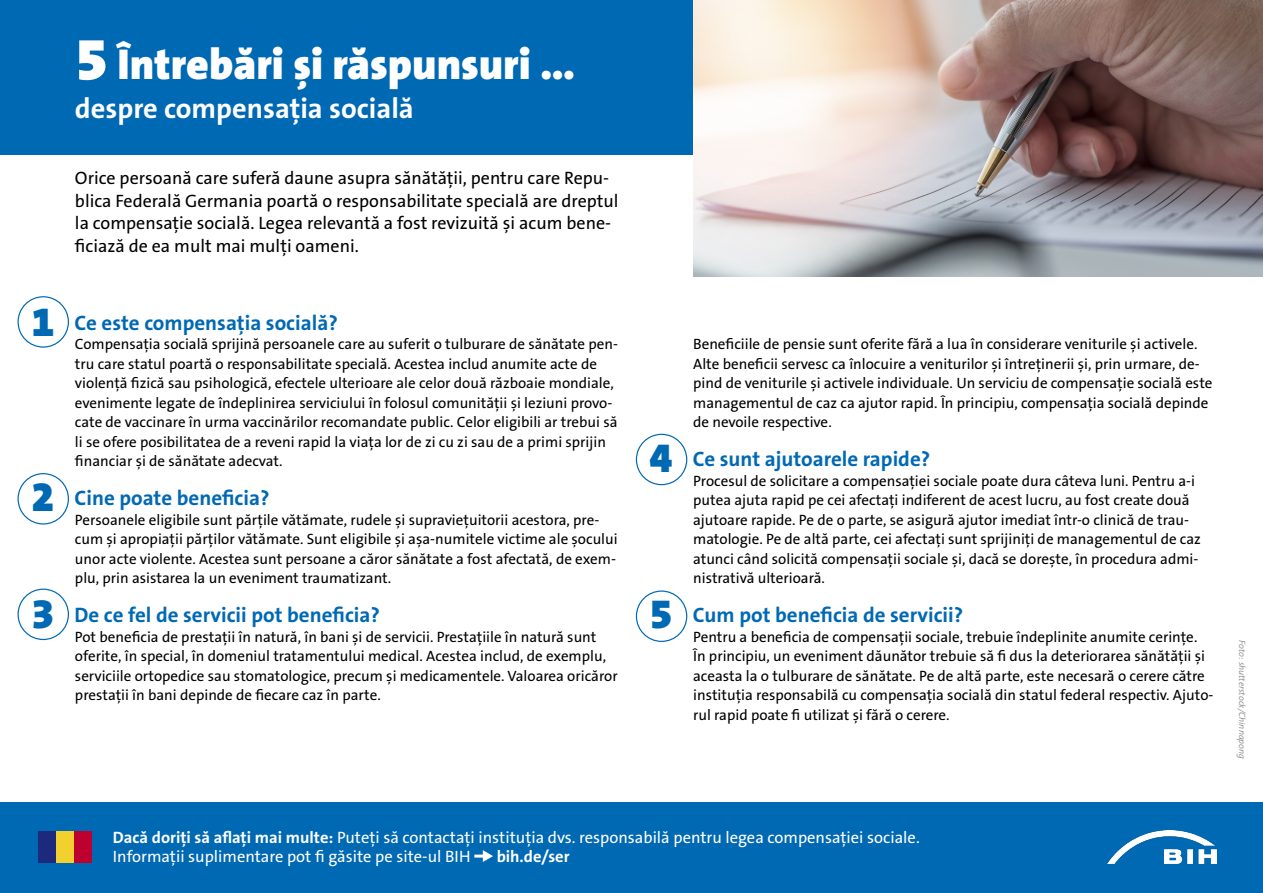
<style>
.page{position:relative;width:1263px;height:893px;background:#fff}
.page>*{position:absolute;margin:0;border:0;box-sizing:border-box;transform-origin:0 0}
.Ueb_H1{font:900 43.5px "The Sans B W9";color:#fff}
.Ueb_H1-2{font:700 28.5px "The Sans B W7";color:#fff}
.Ueb_H2_einz_links{font:700 21px "The Sans B W7";color:#0069b4}
.t1{font:18px/22.5px "The Sans B W5 Plain";color:#000}
.t2{font:16.5px "The Sans B W5 Plain";color:#fff}
.t3{font:700 16.5px "The Sans B W7";color:#fff}
.p_einz_links{font:15px/19.5px "The Sans B W5 Plain";color:#000}
.t4{font:italic 300 9px "The Sans B W4";color:#878787}
.s1{font-size:60px}
.s2{font-family:"The Sans B W9";font-weight:900;font-size:42px}
.s3{font-family:"The Sans B W7";font-weight:700}
</style>
<div class="page">
<div style="left:0;top:802px;width:1263px;height:91px;background:#0069b4"></div>
<img style="left:1108px;top:830px;width:108px;height:33px">
<div style="left:0;top:0;width:1263px;height:154px;background:#0069b4"></div>
<svg style="left:474px;top:850px;width:19px;height:12px"></svg>
<img style="left:693px;top:0;width:570px;height:276px">
<div style="left:18px;top:296px;width:51px;height:52px;border:1px solid #0069b4;border-radius:50%"></div>
<div style="left:18px;top:473px;width:51px;height:52px;border:1px solid #0069b4;border-radius:50%"></div>
<div style="left:636px;top:590px;width:51px;height:52px;border:1px solid #0069b4;border-radius:50%"></div>
<div style="left:636px;top:434px;width:51px;height:51px;border:1px solid #0069b4;border-radius:50%"></div>
<div style="left:18px;top:589px;width:51px;height:51px;border:1px solid #0069b4;border-radius:50%"></div>
<div style="left:38px;top:832px;width:18px;height:31px;background:#1c297d"></div>
<div style="left:56px;top:832px;width:18px;height:31px;background:#f2d12e"></div>
<div style="left:74px;top:832px;width:17px;height:31px;background:#bd0030"></div>
<h1 class="Ueb_H1" style="left:75px;top:37px;width:502px"><span class="s1">5</span> Întrebări și răspunsuri …</h1>
<h1 class="Ueb_H1-2" style="left:75px;top:90px;width:340px">despre compensația socială</h1>
<p class="t1" style="left:75px;top:167px;width:545px">Orice persoană care suferă daune asupra sănătății, pentru care Repu&shy;blica Federală Germania poartă o responsabilitate specială are dreptul la compensație socială. Legea relevantă a fost revizuită și acum bene&shy;ficiază de ea mult mai mulți oameni.</p>
<h2 class="Ueb_H2_einz_links" style="left:31px;top:309px;width:308px"><span class="s2">1</span> Ce este compensația socială?</h2>
<p class="p_einz_links" style="left:75px;top:335px;width:545px">Compensația socială sprijină persoanele care au suferit o tulburare de sănătate pen&shy;tru care statul poartă o responsabilitate specială. Acestea includ anumite acte de violență fizică sau psihologică, efectele ulterioare ale celor două războaie mondiale, evenimente legate de îndeplinirea serviciului în folosul comunității și leziuni provo&shy;cate de vaccinare în urma vaccinărilor recomandate public. Celor eligibili ar trebui să li se ofere posibilitatea de a reveni rapid la viața lor de zi cu zi sau de a primi sprijin financiar și de sănătate adecvat.</p>
<h2 class="Ueb_H2_einz_links" style="left:31px;top:485px;width:240px"><span class="s2">2</span> Cine poate beneficia?</h2>
<p class="p_einz_links" style="left:75px;top:510px;width:544px">Persoanele eligibile sunt părțile vătămate, rudele și supraviețuitorii acestora, pre&shy;cum și apropiații părților vătămate. Sunt eligibile și așa-numitele victime ale șocului unor acte violente. Acestea sunt persoane a căror sănătate a fost afectată, de exem&shy;plu, prin asistarea la un eveniment traumatizant.</p>
<h2 class="Ueb_H2_einz_links" style="left:31px;top:602px;width:350px"><span class="s2">3</span> De ce fel de servicii pot beneficia?</h2>
<p class="p_einz_links" style="left:75px;top:627px;width:544px">Pot beneficia de prestații în natură, în bani și de servicii. Prestațiile în natură sunt oferite, în special, în domeniul tratamentului medical. Acestea includ, de exemplu, serviciile ortopedice sau stomatologice, precum și medicamentele. Valoarea oricăror prestații în bani depinde de fiecare caz în parte.</p>
<p class="p_einz_links" style="left:693px;top:334px;width:521px">Beneficiile de pensie sunt oferite fără a lua în considerare veniturile și activele.<br>Alte beneficii servesc ca înlocuire a veniturilor și întreținerii și, prin urmare, de&shy;pind de veniturile și activele individuale. Un serviciu de compensație socială este managementul de caz ca ajutor rapid. În principiu, compensația socială depinde de nevoile respective.</p>
<h2 class="Ueb_H2_einz_links" style="left:649px;top:446px;width:282px"><span class="s2">4</span> Ce sunt ajutoarele rapide?</h2>
<p class="p_einz_links" style="left:693px;top:471px;width:509px">Procesul de solicitare a compensației sociale poate dura câteva luni. Pentru a-i putea ajuta rapid pe cei afectați indiferent de acest lucru, au fost create două ajutoare rapide. Pe de o parte, se asigură ajutor imediat într-o clinică de trau&shy;matologie. Pe de altă parte, cei afectați sunt sprijiniți de managementul de caz atunci când solicită compensații sociale și, dacă se dorește, în procedura admi&shy;nistrativă ulterioară.</p>
<h2 class="Ueb_H2_einz_links" style="left:649px;top:602px;width:315px"><span class="s2">5</span> Cum pot beneficia de servicii?</h2>
<p class="p_einz_links" style="left:693px;top:627px;width:522px">Pentru a beneficia de compensații sociale, trebuie îndeplinite anumite cerințe.<br>În principiu, un eveniment dăunător trebuie să fi dus la deteriorarea sănătății și aceasta la o tulburare de sănătate. Pe de altă parte, este necesară o cerere către instituția responsabilă cu compensația socială din statul federal respectiv. Ajuto&shy;rul rapid poate fi utilizat și fără o cerere.</p>
<p class="t4" style="left:1248px;top:640px;width:120px;rotate:90deg">Foto: shutterstock/Chinnapong</p>
<p class="t2" style="left:113px;top:826px;width:808px"><span class="s3">Dacă doriți să aflați mai multe:</span> Puteți să contactați instituția dvs. responsabilă pentru legea compensației sociale.</p>
<p class="t2" style="left:113px;top:846px;width:359px">Informații suplimentare pot fi găsite pe site-ul BIH</p>
<p class="t3" style="left:497px;top:846px;width:74px">bih.de/ser</p>
</div>
